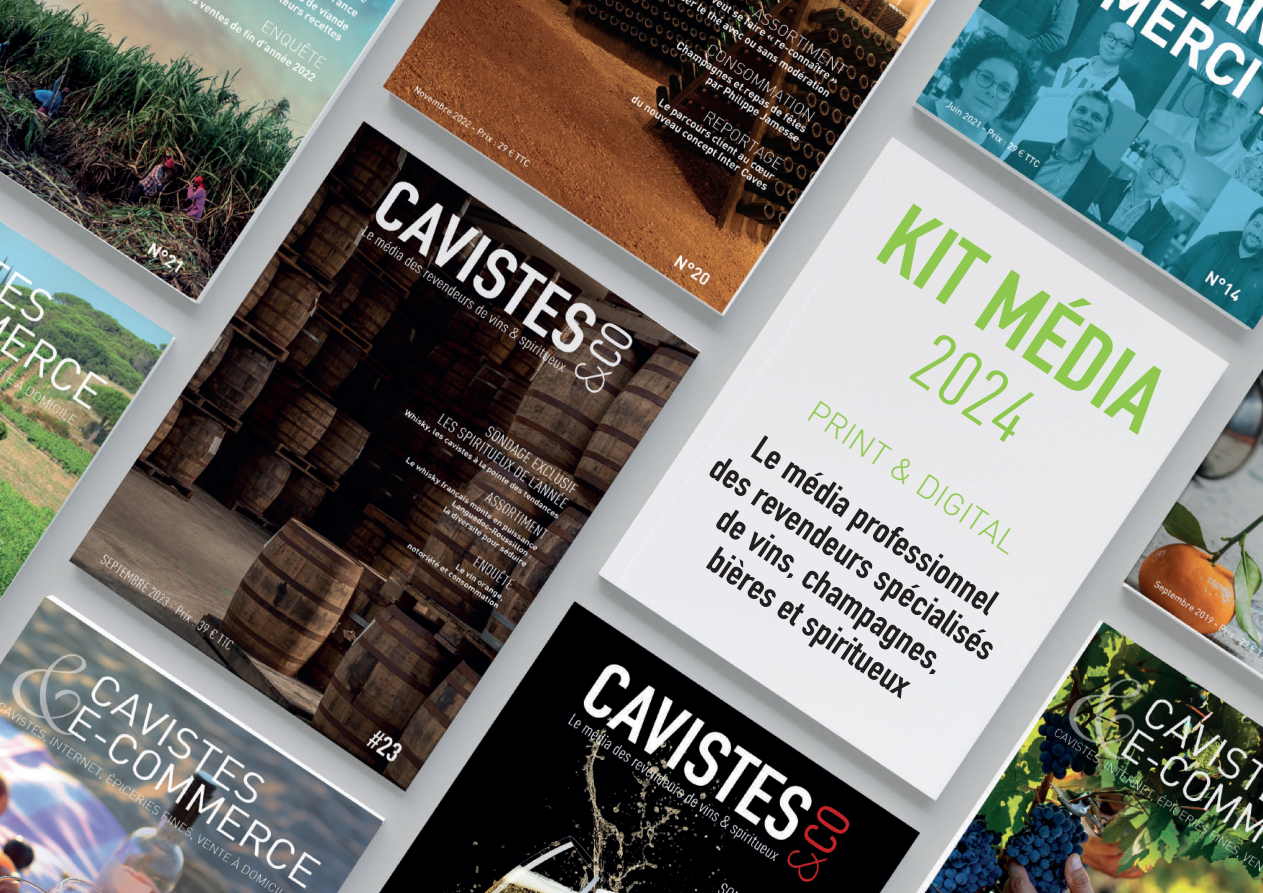
<style>
.page{position:relative;width:1263px;height:893px;background:#fff}
.page>*{position:absolute;margin:0;border:0;box-sizing:border-box;transform-origin:0 0}
.t1{font:700 93.6px "DIN Condensed";color:#8fc84f;scale:1.1 1}
.t2{font:79.2px "DIN Cond";color:#8fc84f;scale:1.1 1}
.t3{font:700 36px/39px "DIN Condensed";color:#231f20;text-align:center;scale:1.1 1}
.t4{font:300 31.95px "DIN";color:#8fc84f}
</style>
<div class="page">
<img style="left:0;top:0;width:1263px;height:893px">
<h1 class="t1" style="left:926px;top:177px;width:293px;rotate:34deg">KIT MÉDIA</h1>
<h2 class="t2" style="left:947px;top:314px;width:116px;rotate:34deg">2024</h2>
<p class="t4" style="left:822px;top:392px;width:247px;rotate:34deg">PRINT &amp; DIGITAL</p>
<p class="t3" style="left:747px;top:415px;width:307px;rotate:34deg">Le média professionnel des revendeurs spécialisés de vins, champagnes, bières et spiritueux</p>
</div>
